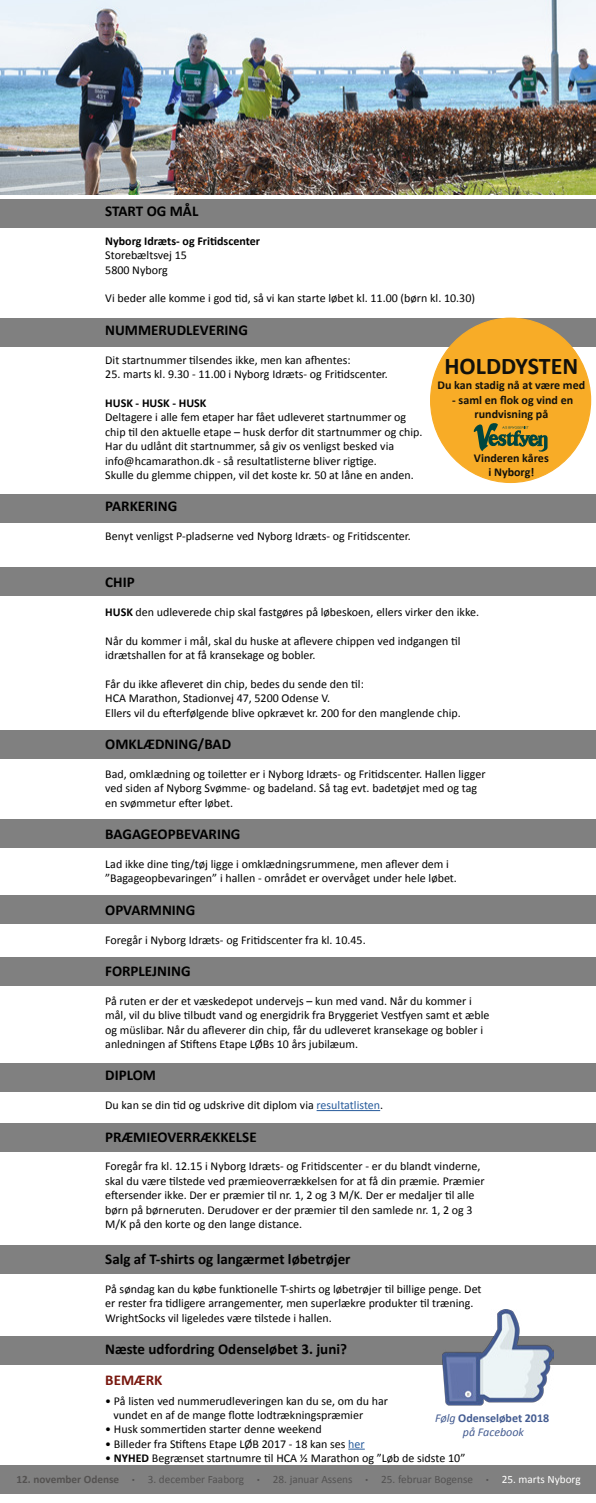
<style>
.page{position:relative;width:596px;height:1503px;background:#fff}
.page>*{position:absolute;margin:0;border:0;box-sizing:border-box;transform-origin:0 0}
.t1{font:700 24px "Calibri";color:#12110c}
.t2{font:700 15px "Calibri";color:#000}
.t3{font:700 15px "Calibri";color:#78170e}
.t4{font:12px/14.4px "Calibri";color:#000}
.t5{font:700 12px/14.4px "Calibri";color:#12110c;text-align:center}
.t6{font:700 12px "Calibri";color:#000}
.t7{font:700 12px/14.4px "Calibri";color:#445c91;text-align:center}
.t8{font:11.2px "Calibri";color:#535252}
.s1{font-weight:700}
.s2{color:#275b9b}
.s3{font-weight:700;color:#545251}
.s4{font-size:6.5px}
.s5{color:#fffffe}
.s6{font-weight:400;font-style:italic}
</style>
<div class="page">
<hr style="left:316px;top:1110px;width:64px;height:1px;background:#275b9b">
<svg style="left:348px;top:1448px;width:16px;height:1px"></svg>
<div style="left:0;top:199px;width:595px;height:29px;background:#808080"></div>
<div style="left:0;top:318px;width:595px;height:28px;background:#808080"></div>
<div style="left:0;top:494px;width:595px;height:29px;background:#808080"></div>
<div style="left:0;top:567px;width:595px;height:29px;background:#808080"></div>
<div style="left:0;top:730px;width:595px;height:29px;background:#808080"></div>
<div style="left:0;top:957px;width:595px;height:29px;background:#808080"></div>
<div style="left:0;top:819px;width:595px;height:28px;background:#808080"></div>
<div style="left:0;top:1123px;width:595px;height:28px;background:#808080"></div>
<div style="left:0;top:895px;width:595px;height:29px;background:#808080"></div>
<div style="left:0;top:1063px;width:595px;height:28px;background:#808080"></div>
<div style="left:0;top:1245px;width:595px;height:28px;background:#808080"></div>
<div style="left:0;top:1335px;width:595px;height:29px;background:#808080"></div>
<div style="left:0;top:1465px;width:595px;height:28px;background:#808080"></div>
<img style="left:442px;top:1309px;width:111px;height:96px">
<div style="left:430px;top:318px;width:160px;height:164px;background:#f8ac27;border-radius:50%"></div>
<svg style="left:473px;top:423px;width:74px;height:29px"></svg>
<img style="left:0;top:0;width:595px;height:195px">
<p class="t2" style="left:105px;top:201px;width:95px">START OG MÅL</p>
<p class="t6" style="left:105px;top:233px;width:156px">Nyborg Idræts- og Fritidscenter</p>
<p class="t4" style="left:105px;top:248px;width:83px">Storebæltsvej 15<br>5800 Nyborg</p>
<p class="t4" style="left:105px;top:291px;width:371px">Vi beder alle komme i god tid, så vi kan starte løbet kl. 11.00 (børn kl. 10.30)</p>
<p class="t2" style="left:105px;top:320px;width:144px">NUMMERUDLEVERING</p>
<p class="t4" style="left:105px;top:352px;width:247px">Dit startnummer tilsendes ikke, men kan afhentes:</p>
<p class="t4" style="left:105px;top:367px;width:284px">25. marts kl. 9.30 - 11.00 i Nyborg Idræts- og Fritidscenter.</p>
<p class="t6" style="left:105px;top:395px;width:103px">HUSK - HUSK - HUSK</p>
<p class="t4" style="left:105px;top:410px;width:318px">Deltagere i alle fem etaper har fået udleveret startnummer og chip til den aktuelle etape – husk derfor dit startnummer og chip.<br>Har du udlånt dit startnummer, så giv os venligst besked via info@hcamarathon.dk - så resultatlisterne bliver rigtige.<br>Skulle du glemme chippen, vil det koste kr. 50 at låne en anden.</p>
<p class="t2" style="left:105px;top:497px;width:73px">PARKERING</p>
<p class="t4" style="left:105px;top:529px;width:307px">Benyt venligst P-pladserne ved Nyborg Idræts- og Fritidscenter.</p>
<p class="t2" style="left:105px;top:572px;width:31px">CHIP</p>
<p class="t4" style="left:105px;top:604px;width:375px"><span class="s1">HUSK</span> den udleverede chip skal fastgøres på løbeskoen, ellers virker den ikke.</p>
<p class="t4" style="left:105px;top:633px;width:357px">Når du kommer i mål, skal du huske at aflevere chippen ved indgangen til idrætshallen for at få kransekage og bobler.</p>
<p class="t4" style="left:105px;top:676px;width:357px">Får du ikke afleveret din chip, bedes du sende den til:<br>HCA Marathon, Stadionvej 47, 5200 Odense V.<br>Ellers vil du efterfølgende blive opkrævet kr. 200 for den manglende chip.</p>
<p class="t2" style="left:105px;top:734px;width:127px">OMKLÆDNING/BAD</p>
<p class="t4" style="left:105px;top:766px;width:381px">Bad, omklædning og toiletter er i Nyborg Idræts- og Fritidscenter. Hallen ligger ved siden af Nyborg Svømme- og badeland. Så tag evt. badetøjet med og tag en svømmetur efter løbet.</p>
<p class="t2" style="left:105px;top:824px;width:137px">BAGAGEOPBEVARING</p>
<p class="t4" style="left:105px;top:856px;width:353px">Lad ikke dine ting/tøj ligge i omklædningsrummene, men aflever dem i ”Bagageopbevaringen” i hallen - området er overvåget under hele løbet.</p>
<p class="t2" style="left:105px;top:900px;width:92px">OPVARMNING</p>
<p class="t4" style="left:105px;top:932px;width:262px">Foregår i Nyborg Idræts- og Fritidscenter fra kl. 10.45.</p>
<p class="t2" style="left:105px;top:961px;width:87px">FORPLEJNING</p>
<p class="t4" style="left:105px;top:993px;width:385px">På ruten er der et væskedepot undervejs – kun med vand. Når du kommer i mål, vil du blive tilbudt vand og energidrik fra Bryggeriet Vestfyen samt et æble og müslibar. Når du afleverer din chip, får du udleveret kransekage og bobler i anledningen af Stiftens Etape LØBs 10 års jubilæum.</p>
<p class="t2" style="left:105px;top:1065px;width:52px">DIPLOM</p>
<p class="t4" style="left:105px;top:1098px;width:279px">Du kan se din tid og udskrive dit diplom via <span class="s2">resultatlisten</span>.</p>
<p class="t2" style="left:105px;top:1127px;width:153px">PRÆMIEOVERRÆKKELSE</p>
<p class="t4" style="left:105px;top:1159px;width:381px">Foregår fra kl. 12.15 i Nyborg Idræts- og Fritidscenter - er du blandt vinderne, skal du være tilstede ved præmieoverrækkelsen for at få din præmie. Præmier eftersender ikke. Der er præmier til nr. 1, 2 og 3 M/K. Der er medaljer til alle børn på børneruten. Derudover er der præmier til den samlede nr. 1, 2 og 3<br>M/K på den korte og den lange distance.</p>
<p class="t2" style="left:105px;top:1249px;width:247px">Salg af T-shirts og langærmet løbetrøjer</p>
<p class="t4" style="left:105px;top:1281px;width:377px">På søndag kan du købe funktionelle T-shirts og løbetrøjer til billige penge. Det er rester fra tidligere arrangementer, men superlækre produkter til træning.<br>WrightSocks vil ligeledes være tilstede i hallen.</p>
<p class="t2" style="left:105px;top:1339px;width:243px">Næste udfordring Odenseløbet 3. juni?</p>
<p class="t3" style="left:105px;top:1370px;width:59px">BEMÆRK</p>
<p class="t4" style="left:113px;top:1393px;width:276px;text-indent:-8px">• På listen ved nummerudleveringen kan du se, om du har vundet en af de mange flotte lodtrækningspræmier</p>
<p class="t4" style="left:105px;top:1422px;width:218px">• Husk sommertiden starter denne weekend</p>
<p class="t4" style="left:105px;top:1436px;width:261px">• Billeder fra Stiftens Etape LØB 2017 - 18 kan ses <span class="s2">her</span></p>
<p class="t4" style="left:105px;top:1450px;width:361px">• <span class="s1">NYHED</span> Begrænset startnumre til HCA ½ Marathon og ”Løb de sidste 10”</p>
<p class="t8" style="left:17px;top:1472px;width:565px"><span class="s3">12. november Odense</span> <span class="s4">•</span> 3. december Faaborg <span class="s4">•</span> 28. januar Assens <span class="s4">•</span> 25. februar Bogense <span class="s4">•</span> <span class="s5">25. marts Nyborg</span></p>
<h1 class="t1" style="left:444px;top:351px;width:135px">HOLDDYSTEN</h1>
<p class="t5" style="left:437px;top:378px;width:149px">Du kan stadig nå at være med</p>
<p class="t5" style="left:452px;top:393px;width:122px">- saml en flok og vind en rundvisning på</p>
<p class="t5" style="left:473px;top:450px;width:76px">Vinderen kåres i Nyborg!</p>
<p class="t7" style="left:435px;top:1410px;width:116px"><span class="s6">Følg</span> Odenseløbet 2018 <span class="s6">på Facebook</span></p>
</div>
